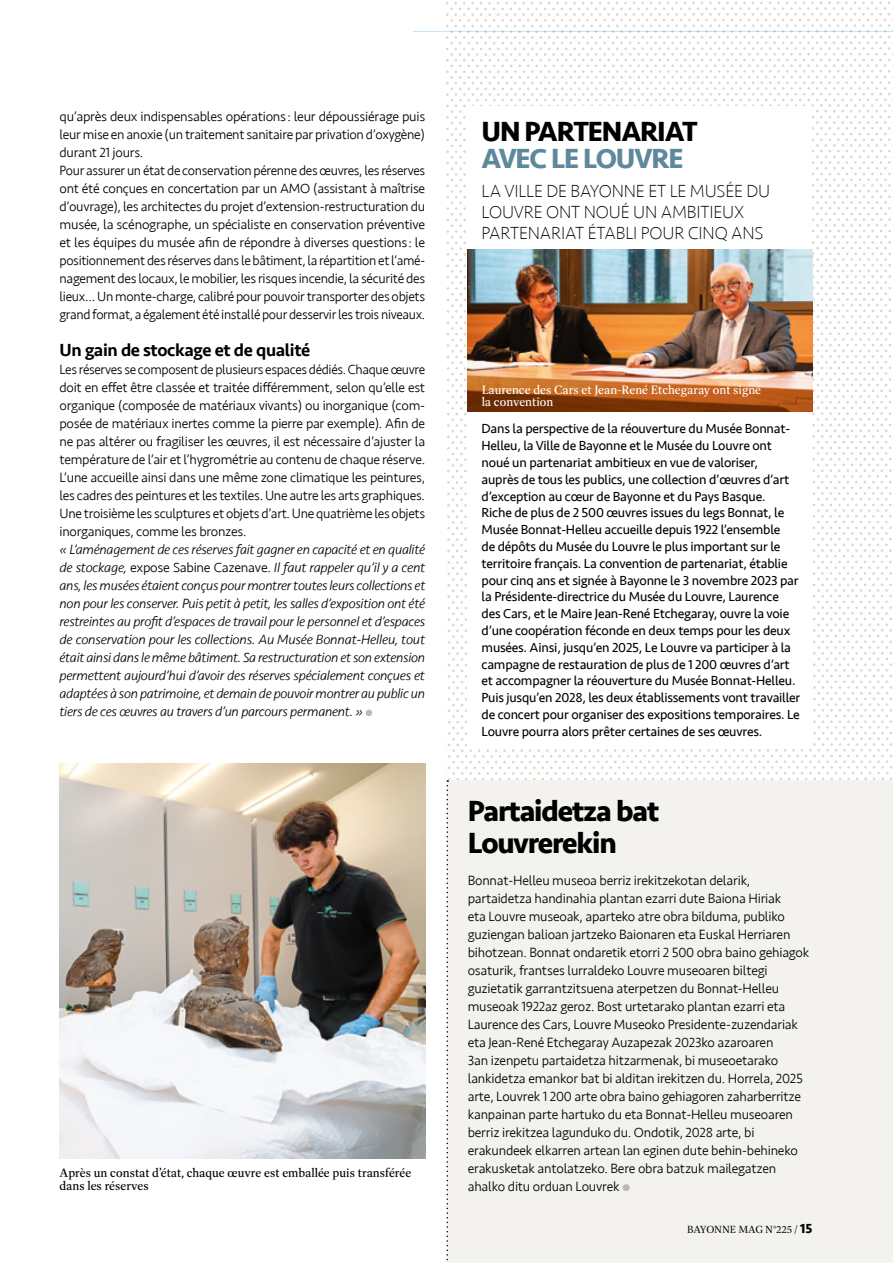
<style>
.page{position:relative;width:893px;height:1263px;background:#fff}
.page>*{position:absolute;margin:0;border:0;box-sizing:border-box;transform-origin:0 0}
.t1{font:700 30px/31.5px "Seravek";letter-spacing:-.04em;color:#000}
.t2{font:700 28.5px/27px "Seravek";letter-spacing:-.04em;color:#000}
.t3{font:200 18px/21px "Seravek";letter-spacing:-.01em;color:#000}
.TEXTE_Article{font:500 18px "Seravek";letter-spacing:-.02em;color:#000}
.TEXTE_Article-2{font:300 13.8px/18px "Seravek";letter-spacing:-.015em;color:#000;text-align:justify}
.TEXTE_Article-3{font:italic 300 13.8px/18px "Seravek";letter-spacing:-.02em;color:#000;text-align:justify}
.t4{font:13.5px/16.8px "Seravek";letter-spacing:-.015em;color:#000}
.Legende-Dashiell{font:500 12.3px/13.5px "Dashiell Bright";color:#000}
.Legende-Dashiell-2{font:500 12.3px/12px "Dashiell Bright";color:#fff}
.t5{font:10.5px "Dashiell Bright";letter-spacing:-.015em;color:#000}
.s1{font-style:normal}
.s2{color:#beb9ac}
.s3{color:#5e889b}
.s4{font-family:"European Pi Three";font-weight:400;font-size:15px;color:#beb9ac}
.s5{font-family:"Seravek";font-weight:700;font-size:13.5px}
</style>
<div class="page">
<svg style="left:446px;top:1px;width:447px;height:1262px"></svg>
<img style="left:60px;top:763px;width:365px;height:396px">
<div style="left:468px;top:106px;width:344px;height:640px;background:#fff"></div>
<img style="left:468px;top:250px;width:344px;height:161px">
<hr style="left:413px;top:31px;width:480px;height:1px;background:#0080c8">
<p class="TEXTE_Article-2" style="left:60px;top:107px;width:367px">qu’après deux indispensables opérations: leur dépoussiérage puis leur mise en anoxie (un traitement sanitaire par privation d’oxygène) durant 21 jours.</p>
<p class="TEXTE_Article-2" style="left:60px;top:161px;width:367px">Pour assurer un état de conservation pérenne des œuvres, les réserves ont été conçues en concertation par un AMO (assistant à maîtrise d’ouvrage), les architectes du projet d’extension-restructuration du musée, la scénographe, un spécialiste en conservation préventive et les équipes du musée afin de répondre à diverses questions: le positionnement des réserves dans le bâtiment, la répartition et l’amé&shy;nagement des locaux, le mobilier, les risques incendie, la sécurité des lieux… Un monte-charge, calibré pour pouvoir transporter des objets grand format, a également été installé pour desservir les trois niveaux.</p>
<p class="TEXTE_Article" style="left:60px;top:339px;width:252px">Un gain de stockage et de qualité</p>
<p class="TEXTE_Article-2" style="left:60px;top:361px;width:367px">Les réserves se composent de plusieurs espaces dédiés. Chaque œuvre doit en effet être classée et traitée différemment, selon qu’elle est organique (composée de matériaux vivants) ou inorganique (com&shy;posée de matériaux inertes comme la pierre par exemple). Afin de ne pas altérer ou fragiliser les œuvres, il est nécessaire d’ajuster la température de l’air et l’hygrométrie au contenu de chaque réserve.<br>L’une accueille ainsi dans une même zone climatique les peintures, les cadres des peintures et les textiles. Une autre les arts graphiques.<br>Une troisième les sculptures et objets d’art. Une quatrième les objets inorganiques, comme les bronzes.</p>
<p class="TEXTE_Article-3" style="left:60px;top:541px;width:367px">« L’aménagement de ces réserves fait gagner en capacité et en qualité de stockage, <span class="s1">expose Sabine Cazenave.</span> Il faut rappeler qu’il y a cent ans, les musées étaient conçus pour montrer toutes leurs collections et non pour les conserver. Puis petit à petit, les salles d’exposition ont été restreintes au profit d’espaces de travail pour le personnel et d’espaces de conservation pour les collections. Au Musée Bonnat-Helleu, tout était ainsi dans le même bâtiment. Sa restructuration et son extension permettent aujourd’hui d’avoir des réserves spécialement conçues et adaptées à son patrimoine, et demain de pouvoir montrer au public un tiers de ces œuvres au travers d’un parcours permanent. » <span class="s2">●</span></p>
<p class="Legende-Dashiell" style="left:60px;top:1166px;width:353px">Après un constat d’état, chaque œuvre est emballée puis transférée dans les réserves</p>
<p class="t2" style="left:482px;top:118px;width:218px">UN PARTENARIAT<br><span class="s3">AVEC LE LOUVRE</span></p>
<p class="t3" style="left:482px;top:181px;width:290px">LA VILLE DE BAYONNE ET LE MUSÉE DU<br>LOUVRE ONT NOUÉ UN AMBITIEUX<br>PARTENARIAT ÉTABLI POUR CINQ ANS</p>
<p class="Legende-Dashiell-2" style="left:482px;top:384px;width:281px">Laurence des Cars et Jean-René Etchegaray ont signé la convention</p>
<p class="t4" style="left:482px;top:420px;width:320px">Dans la perspective de la réouverture du Musée Bonnat-Helleu, la Ville de Bayonne et le Musée du Louvre ont noué un partenariat ambitieux en vue de valoriser,<br>auprès de tous les publics, une collection d’œuvres d’art d’exception au cœur de Bayonne et du Pays Basque.<br>Riche de plus de 2 500 œuvres issues du legs Bonnat, le Musée Bonnat-Helleu accueille depuis 1922 l’ensemble<br>de dépôts du Musée du Louvre le plus important sur le territoire français. La convention de partenariat, établie pour cinq ans et signée à Bayonne le 3 novembre 2023 par la Présidente-directrice du Musée du Louvre, Laurence des Cars, et le Maire Jean-René Etchegaray, ouvre la voie d’une coopération féconde en deux temps pour les deux musées. Ainsi, jusqu’en 2025, Le Louvre va participer à la campagne de restauration de plus de 1 200 œuvres d’art et accompagner la réouverture du Musée Bonnat-Helleu.<br>Puis jusqu’en 2028, les deux établissements vont travailler de concert pour organiser des expositions temporaires. Le Louvre pourra alors prêter certaines de ses œuvres.</p>
<p class="t1" style="left:468px;top:795px;width:193px">Partaidetza bat<br>Louvrerekin</p>
<p class="TEXTE_Article-2" style="left:468px;top:871px;width:343px;text-align:left">Bonnat-Helleu museoa berriz irekitzekotan delarik, partaidetza handinahia plantan ezarri dute Baiona Hiriak<br>eta Louvre museoak, aparteko atre obra bilduma, publiko guziengan balioan jartzeko Baionaren eta Euskal Herriaren bihotzean. Bonnat ondaretik etorri 2 500 obra baino gehiagok osaturik, frantses lurraldeko Louvre museoaren biltegi guzietatik garrantzitsuena aterpetzen du Bonnat-Helleu museoak 1922az geroz. Bost urtetarako plantan ezarri eta Laurence des Cars, Louvre Museoko Presidente-zuzendariak eta Jean-René Etchegaray Auzapezak 2023ko azaroaren<br>3an izenpetu partaidetza hitzarmenak, bi museoetarako lankidetza emankor bat bi alditan irekitzen du. Horrela, 2025 arte, Louvrek 1 200 arte obra baino gehiagoren zaharberritze kanpainan parte hartuko du eta Bonnat-Helleu museoaren berriz irekitzea lagunduko du. Ondotik, 2028 arte, bi erakundeek elkarren artean lan eginen dute behin-behineko erakusketak antolatzeko. Bere obra batzuk mailegatzen ahalko ditu orduan Louvrek <span class="s4">I</span></p>
<p class="t5" style="left:687px;top:1223px;width:127px">BAYONNE MAG N°225 / <span class="s5">15</span></p>
</div>
